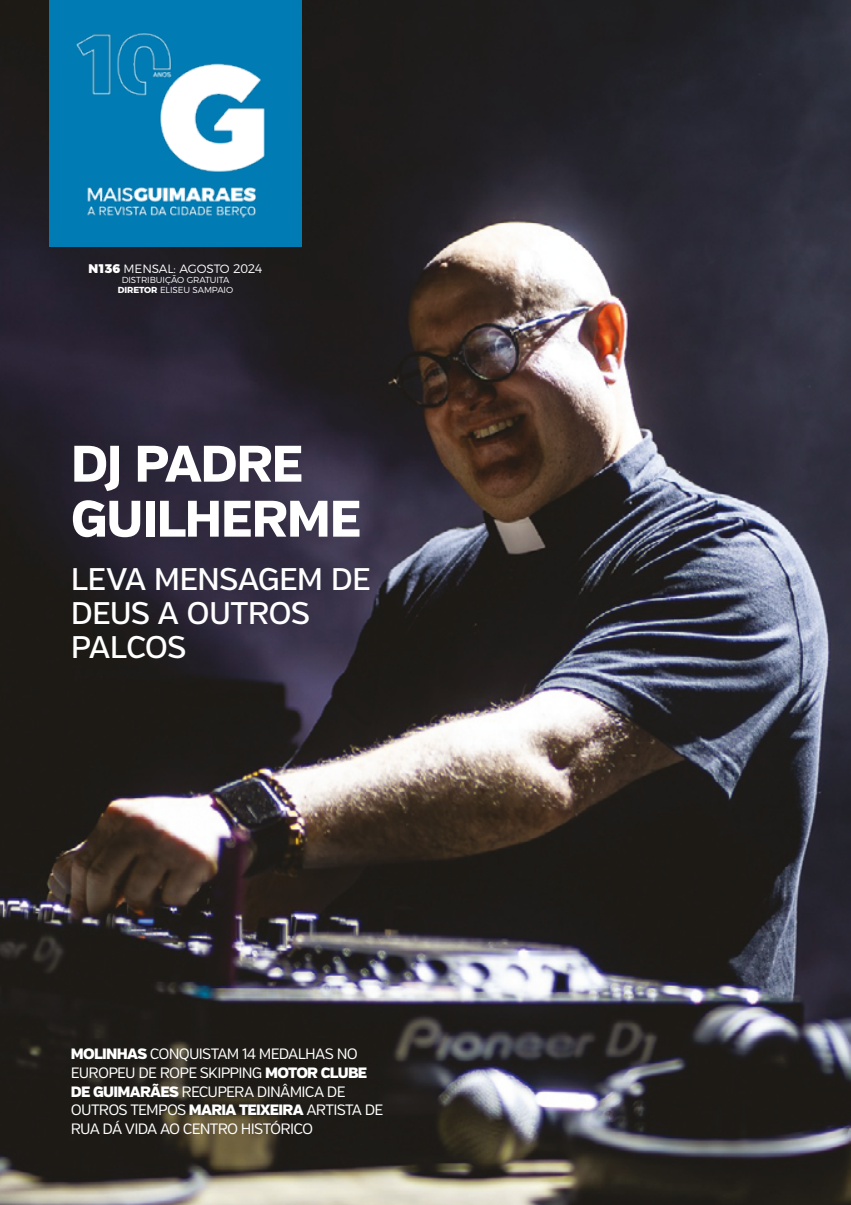
<style>
.page{position:relative;width:851px;height:1205px;background:#fff}
.page>*{position:absolute;margin:0;border:0;box-sizing:border-box;transform-origin:0 0}
.t1{font:800 51.25px/55px "Verb";letter-spacing:-.025em;color:#fff}
.t2{font:500 31.25px/33.8px "Verb";letter-spacing:-.025em;color:#fff}
.t3{font:15px/18.8px "Verb";letter-spacing:-.05em;color:#fff}
.t4{font:300 12px "Montserrat";letter-spacing:-.01em;color:#fff}
.t5{font:300 8.75px/10px "Montserrat";letter-spacing:-.01em;color:#fff;text-align:center}
.s1{font-weight:900;font-size:12.5px}
.s2{font-size:12.5px}
.s3{font-weight:700}
.s4{font-weight:900}
</style>
<div class="page">
<img style="left:0;top:0;width:850px;height:1205px">
<img style="left:49px;top:0;width:253px;height:255px">
<p class="t4" style="left:89px;top:259px;width:175px"><span class="s1">N136</span> MENSAL: AGOSTO <span class="s2">2024</span></p>
<p class="t5" style="left:118px;top:274px;width:117px">DISTRIBUIÇÃO GRATUITA<br><span class="s3">DIRETOR</span> ELISEU SAMPAIO</p>
<h1 class="t1" style="left:71px;top:437px;width:292px">DJ PADRE<br>GUILHERME</h1>
<h2 class="t2" style="left:71px;top:563px;width:301px">LEVA MENSAGEM DE<br>DEUS A OUTROS<br>PALCOS</h2>
<p class="t3" style="left:71px;top:1044px;width:314px"><span class="s4">MOLINHAS</span> CONQUISTAM 14 MEDALHAS NO EUROPEU DE ROPE SKIPPING <span class="s4">MOTOR CLUBE DE GUIMARÃES</span> RECUPERA DINÂMICA DE OUTROS TEMPOS <span class="s4">MARIA TEIXEIRA</span> ARTISTA DE RUA DÁ VIDA AO CENTRO HISTÓRICO</p>
</div>
